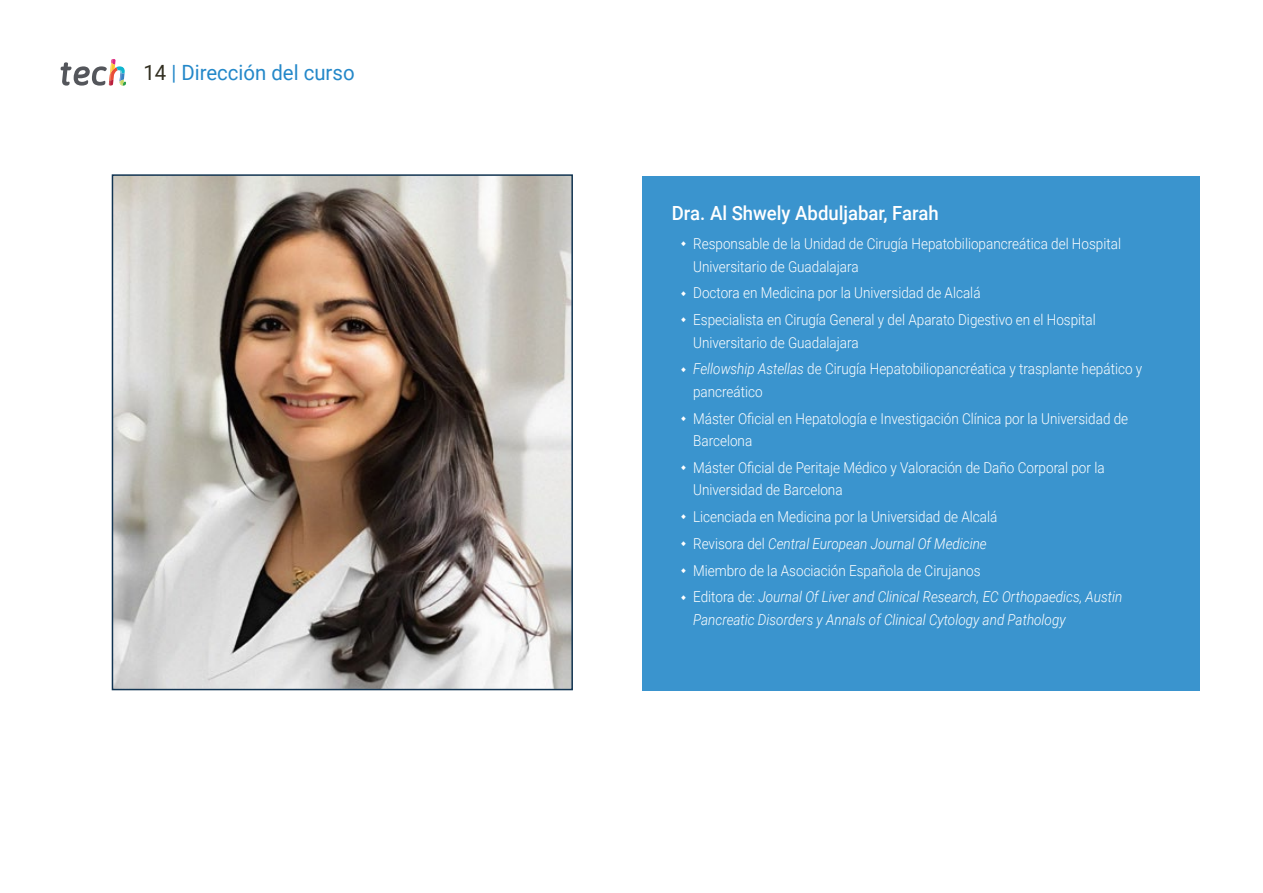
<style>
.page{position:relative;width:1263px;height:893px;background:#fff}
.page>*{position:absolute;margin:0;border:0;box-sizing:border-box;transform-origin:0 0}
.t1{font:21px "Roboto";color:#2488c9}
.t2{font:500 19.5px "Roboto";color:#fff;scale:.95 1}
.t3{font:300 15px/26.7px "Roboto";color:#fff;scale:.9 1}
.t4{font:italic 300 15px "Roboto";color:#fff;scale:.9 1}
.s1{color:#312e20}
.s2{font-style:italic}
</style>
<div class="page">
<img style="left:115px;top:177px;width:455px;height:510px">
<div style="left:112px;top:174px;width:461px;height:516px;border:2px solid #113452"></div>
<div style="left:642px;top:176px;width:557px;height:515px;background:#3a94ce"></div>
<svg style="left:61px;top:59px;width:65px;height:27px"></svg>
<h1 class="t1" style="left:144px;top:57px;width:213px"><span class="s1">14</span> | Dirección del curso</h1>
<h2 class="t2" style="left:672px;top:200px;width:282px">Dra. Al Shwely Abduljabar, Farah</h2>
<p class="t3" style="left:693px;top:232px;width:477px;line-height:22.5px">Responsable de la Unidad de Cirugía Hepatobiliopancreática del Hospital<br>Universitario de Guadalajara</p>
<p class="t3" style="left:693px;top:279px;width:449px">Doctora en Medicina por la Universidad de Alcalá<br>Especialista en Cirugía General y del Aparato Digestivo en el Hospital</p>
<p class="t3" style="left:693px;top:328px;width:500px">Universitario de Guadalajara<br><span class="s2">Fellowship Astellas</span> de Cirugía Hepatobiliopancréatica y trasplante hepático y</p>
<p class="t3" style="left:693px;top:378px;width:485px">pancreático<br>Máster Oficial en Hepatología e Investigación Clínica por la Universidad de</p>
<p class="t3" style="left:693px;top:427px;width:459px">Barcelona<br>Máster Oficial de Peritaje Médico y Valoración de Daño Corporal por la</p>
<p class="t3" style="left:693px;top:476px;width:478px">Universidad de Barcelona<br>Licenciada en Medicina por la Universidad de Alcalá<br>Revisora del <span class="s2">Central European Journal Of Medicine<br></span>Miembro de la Asociación Española de Cirujanos<br>Editora de: <span class="s2">Journal Of Liver and Clinical Research, EC Orthopaedics, Austin</span></p>
<p class="t4" style="left:693px;top:609px;width:415px">Pancreatic Disorders y Annals of Clinical Cytology and Pathology</p>
</div>
